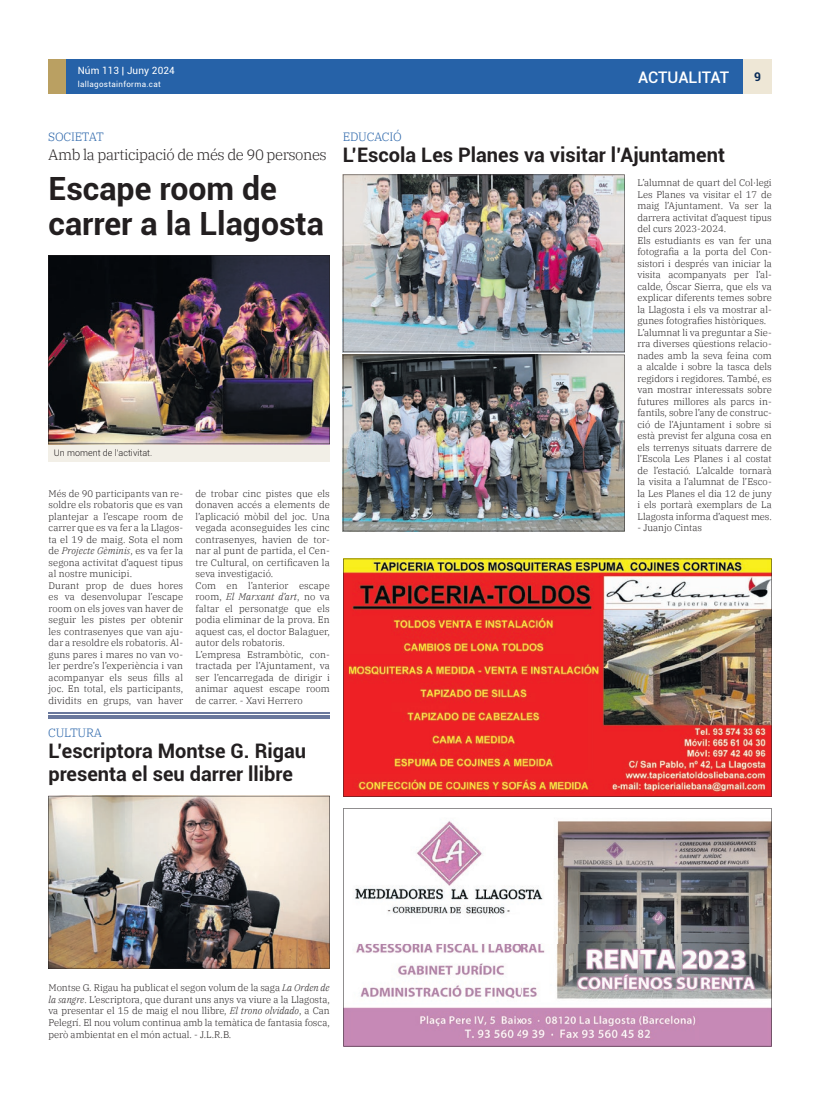
<style>
.page{position:relative;width:820px;height:1106px;background:#fff}
.page>*{position:absolute;margin:0;border:0;box-sizing:border-box;transform-origin:0 0}
.t1{font:700 32px/35px "Roboto";color:#231f20}
.t2{font:700 20px/23.5px "Roboto";color:#231f20}
.t3{font:500 16px "Roboto";letter-spacing:-.01em;color:#fff}
.t4{font:300 15px "IBM Plex Serif";letter-spacing:-.03em;color:#231f20}
.t5{font:300 12px "IBM Plex Serif";letter-spacing:-.02em;color:#2662a8}
.t6{font:700 12px "Roboto";color:#072a57}
.t7{font:10px "Roboto";letter-spacing:.01em;color:#fff}
.t8{font:300 9.5px/11.5px "IBM Plex Serif";color:#231f20}
.t9{font:300 9px "Roboto";color:#231f20}
.t10{font:8px "Roboto";letter-spacing:.04em;color:#fff}
.s1{font-style:italic}
</style>
<div class="page">
<div style="left:48px;top:60px;width:19px;height:34px;background:#baa062"></div>
<div style="left:66px;top:60px;width:677px;height:34px;background:#2662a8"></div>
<div style="left:743px;top:60px;width:28px;height:34px;background:#eee7d6"></div>
<div style="left:48px;top:443px;width:281px;height:19px;background:#f2efe7"></div>
<img style="left:48px;top:255px;width:281px;height:189px">
<hr style="left:48px;top:715px;width:281px;height:3px;background:#6a789c">
<hr style="left:48px;top:712px;width:281px;height:1px;background:#6a789c">
<img style="left:48px;top:796px;width:281px;height:172px">
<img style="left:343px;top:175px;width:281px;height:177px">
<img style="left:343px;top:355px;width:281px;height:176px">
<img style="left:343px;top:558px;width:428px;height:239px">
<svg style="left:343px;top:808px;width:428px;height:238px"></svg>
<p class="t7" style="left:78px;top:63px;width:98px">Núm 113 | Juny 2024</p>
<p class="t10" style="left:78px;top:78px;width:84px">lallagostainforma.cat</p>
<h3 class="t3" style="left:638px;top:66px;width:92px">ACTUALITAT</h3>
<p class="t6" style="left:753px;top:69px;width:8px">9</p>
<p class="t5" style="left:48px;top:128px;width:57px">SOCIETAT</p>
<h3 class="t4" style="left:48px;top:143px;width:280px">Amb la participació de més de 90 persones</h3>
<h1 class="t1" style="left:48px;top:170px;width:277px">Escape room de carrer a la Llagosta</h1>
<p class="t9" style="left:54px;top:447px;width:100px">Un moment de l’activitat.</p>
<p class="t8" style="left:48px;top:487px;width:136px">Més de 90 participants van re&shy;soldre els robatoris que es van plantejar a l’escape room de carrer que es va fer a la Llagos&shy;ta el 19 de maig. Sota el nom de <span class="s1">Projecte Gèminis</span>, es va fer la segona activitat d’aquest tipus al nostre municipi.<br>Durant prop de dues hores es va desenvolupar l’escape room on els joves van haver de seguir les pistes per obtenir les contrasenyes que van aju&shy;dar a resoldre els robatoris. Al&shy;guns pares i mares no van vo&shy;ler perdre’s l’experiència i van acompanyar els seus fills al joc. En total, els participants, dividits en grups, van haver</p>
<p class="t8" style="left:195px;top:487px;width:136px">de trobar cinc pistes que els donaven accés a elements de l’aplicació mòbil del joc. Una vegada aconseguides les cinc contrasenyes, havien de tor&shy;nar al punt de partida, el Cen&shy;tre Cultural, on certificaven la seva investigació.<br>Com en l’anterior escape room, <span class="s1">El Marxant d’art</span>, no va faltar el personatge que els podia eliminar de la prova. En aquest cas, el doctor Balaguer, autor dels robatoris.<br>L’empresa Estrambòtic, con&shy;tractada per l’Ajuntament, va ser l’encarregada de dirigir i animar aquest escape room de carrer. - Xavi Herrero</p>
<p class="t5" style="left:48px;top:723px;width:55px">CULTURA</p>
<h2 class="t2" style="left:48px;top:738px;width:259px">L’escriptora Montse G. Rigau presenta el seu darrer llibre</h2>
<p class="t5" style="left:343px;top:128px;width:60px">EDUCACIÓ</p>
<h2 class="t2" style="left:343px;top:143px;width:383px">L’Escola Les Planes va visitar l’Ajuntament</h2>
<p class="t8" style="left:637px;top:176px;width:136px">L’alumnat de quart del Col·legi<br>Les Planes va visitar el 17 de maig l’Ajuntament. Va ser la darrera activitat d’aquest tipus del curs 2023-2024.<br>Els estudiants es van fer una fotografia a la porta del Con&shy;sistori i després van iniciar la visita acompanyats per l’al&shy;calde, Óscar Sierra, que els va explicar diferents temes sobre la Llagosta i els va mostrar al&shy;gunes fotografies històriques.<br>L’alumnat li va preguntar a Sie&shy;rra diverses qüestions relacio&shy;nades amb la seva feina com a alcalde i sobre la tasca dels regidors i regidores. També, es van mostrar interessats sobre futures millores als parcs in&shy;fantils, sobre l’any de construc&shy;ció de l’Ajuntament i sobre si està previst fer alguna cosa en els terrenys situats darrere de l’Escola Les Planes i al costat de l’estació. L’alcalde tornarà la visita a l’alumnat de l’Esco&shy;la Les Planes el dia 12 de juny i els portarà exemplars de La<br>Llagosta informa d’aquest mes.</p>
<p class="t8" style="left:637px;top:521px;width:66px">- Juanjo Cintas</p>
<p class="t8" style="left:48px;top:981px;width:283px;text-align:justify">Montse G. Rigau ha publicat el segon volum de la saga <span class="s1">La Orden de la sangre</span>. L’escriptora, que durant uns anys va viure a la Llagosta, va presentar el 15 de maig el nou llibre, <span class="s1">El trono olvidado</span>, a Can Pelegrí. El nou volum continua amb la temàtica de fantasia fosca, però ambientat en el món actual. - J.L.R.B.</p>
</div>
